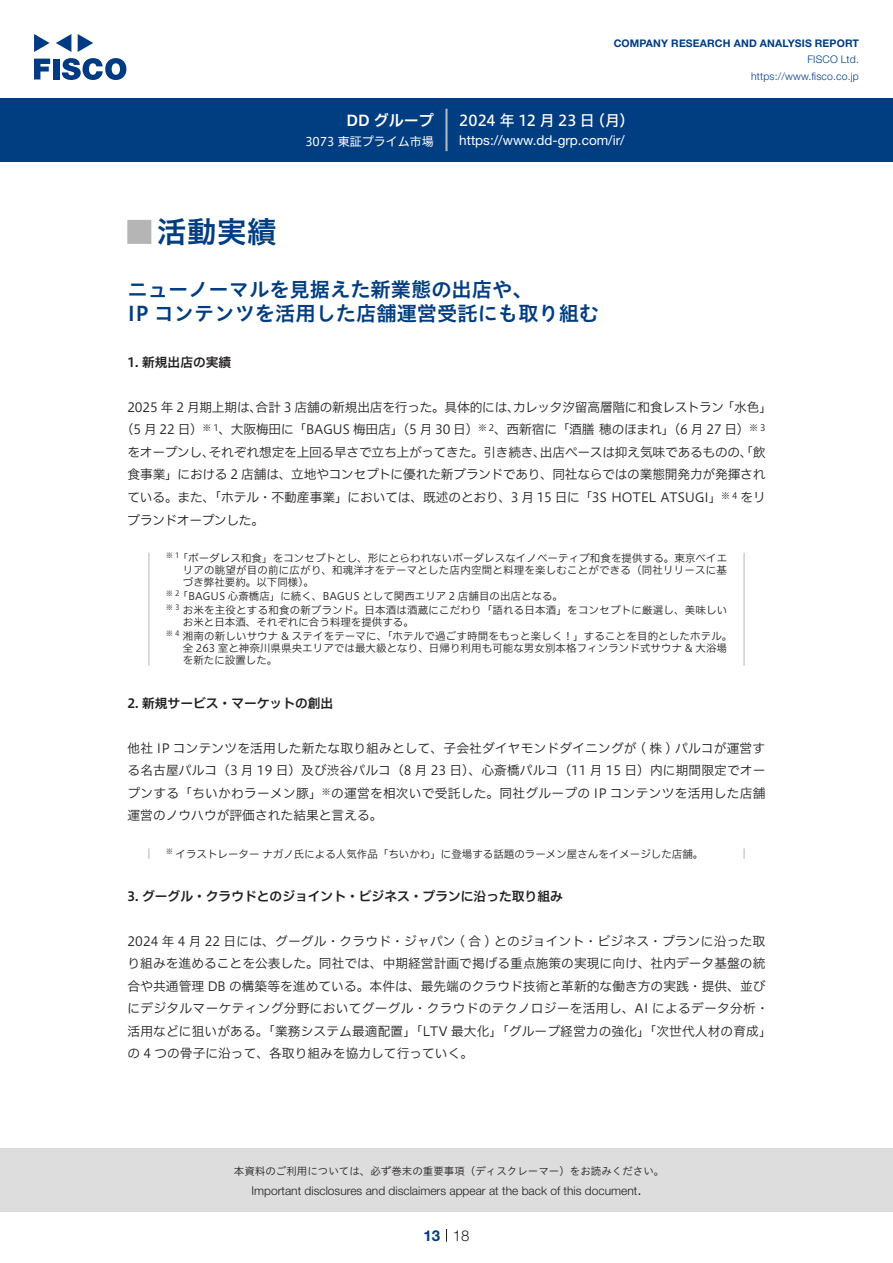
<style>
.page{position:relative;width:893px;height:1263px;background:#fff}
.page>*{position:absolute;margin:0;border:0;box-sizing:border-box;transform-origin:0 0}
.t1{font:30px "Hiragino UD Sans Std N W6";color:#003d81}
.t2{font:24px "Hiragino UD Sans Std N W6";color:#b5b5b6}
.中タイトル{font:20.25px/24px "Hiragino UD Sans Std W6";color:#003d81}
.t3{font:15px "Hiragino UD Sans F Std N W5";letter-spacing:.005em;color:#fff}
.t4{font:15px "Hiragino UD Sans F Std N W6";color:#fff}
.t5{font:300 15px "Helvetica Neue LT Std";color:#231f20}
.t6{font:700 15px "Helvetica Neue LT Std";color:#003d81}
.t7{font:13.5px "Helvetica Neue LT Std";color:#fff}
.本文{font:12.75px/22.5px "Hiragino UD Sans F Std N W3";color:#231f20;text-align:justify}
.本文-2{font:12.75px/22.5px "Hiragino UD Sans F Std N W3";letter-spacing:-.02em;color:#231f20}
.小タイトル{font:12.75px "Hiragino UD Sans F Std N W6";color:#231f20}
.t8{font:300 12px "Helvetica Neue LT Std";color:#231f20}
.t9{font:12px "Hiragino UD Sans F Std N W4";color:#fff}
.t10{font:10.5px/12px "Hiragino UD Sans F Std N W3";letter-spacing:.005em;color:#231f20}
.t11{font:10.5px "Hiragino UD Sans Std W3";color:#231f20}
.t12{font:700 10.5px "Helvetica Neue LT Std";letter-spacing:.015em;color:#003d81}
.t13{font:300 10.5px/16.5px "Helvetica Neue LT Std";letter-spacing:.015em;color:#003d81;text-align:right}
.本文-3{font:8.85px "Hiragino UD Sans F Std N W3";color:#231f20}
.t14{font:7.35px "Hiragino UD Sans F Std N W3";color:#231f20}
</style>
<div class="page">
<div style="left:0;top:1148px;width:893px;height:64px;background:#ddd"></div>
<svg style="left:34px;top:59px;width:16px;height:20px"></svg>
<div style="left:53px;top:59px;width:6px;height:20px;background:#003a83"></div>
<svg style="left:62px;top:58px;width:64px;height:22px"></svg>
<svg style="left:34px;top:34px;width:16px;height:18px"></svg>
<svg style="left:78px;top:34px;width:15px;height:18px"></svg>
<svg style="left:56px;top:34px;width:15px;height:18px"></svg>
<div style="left:0;top:98px;width:893px;height:64px;background:#003d81"></div>
<hr style="left:445px;top:109px;width:3px;height:42px;background:#b5b5b6">
<svg style="left:446px;top:1229px;width:1px;height:13px"></svg>
<hr style="left:148px;top:553px;width:2px;height:113px;background:#d3d3d3">
<hr style="left:743px;top:553px;width:2px;height:113px;background:#d3d3d3">
<svg style="left:148px;top:848px;width:2px;height:11px"></svg>
<svg style="left:743px;top:848px;width:2px;height:11px"></svg>
<p class="t4" style="left:346px;top:109px;width:89px">DD グループ</p>
<p class="t9" style="left:305px;top:132px;width:130px">3073 東証プライム市場</p>
<p class="t12" style="left:614px;top:37px;width:247px">COMPANY RESEARCH AND ANALYSIS REPORT</p>
<p class="t13" style="left:751px;top:51px;width:109px">FISCO Ltd. https://www.fisco.co j p.</p>
<p class="t3" style="left:590px;top:109px;width:46px">（月(</p>
<p class="t3" style="left:459px;top:109px;width:137px">2024 年 12 月23 日</p>
<p class="t7" style="left:459px;top:132px;width:167px">https://www.dd-grp.com /i r/</p>
<p class="t1" style="left:157px;top:209px;width:121px">活動実績</p>
<p class="t2" style="left:128px;top:213px;width:25px">█</p>
<p class="中タイトル" style="left:128px;top:276px;width:473px">ニューノーマルを見据えた新業態の出店や、<br>IP コンテンツを活用した店舗運営受託にも取り組む</p>
<p class="小タイトル" style="left:128px;top:352px;width:105px">1. 新規出店の実績</p>
<p class="本文-2" style="left:127px;top:395px;width:136px">2025 年 2 月期上期は、</p>
<p class="本文-2" style="left:256px;top:395px;width:470px">合計 3 店舗の新規出店を行った。具体的にはカレッタ汐留高層階に和食レストラン</p>
<p class="本文" style="left:507px;top:395px;width:14px">、</p>
<p class="本文" style="left:722px;top:395px;width:52px">「水色「</p>
<p class="本文-2" style="left:540px;top:418px;width:227px;text-indent:-419px">（5 月 22 日）<sup>※</sup> 、<sup>1</sup> 大阪梅田に「BAGUS 梅田店」（5 月 30 日）<sup>※</sup> 、<sup>2</sup> 西新宿に「酒膳穂のほまれ」（6 月 27 日(出店ペースは抑え気味であるものの、「飲</p>
<p class="本文-3" style="left:749px;top:421px;width:18px">※3</p>
<p class="本文" style="left:127px;top:440px;width:89px">をオープンし、</p>
<p class="本文-2" style="left:127px;top:463px;width:639px">食事業」における 2 店舗は、立地やコンセプトに優れた新ブランドであり、同社ならではの業態開発力が発揮され</p>
<p class="本文" style="left:741px;top:485px;width:27px">をリ</p>
<p class="本文-2" style="left:209px;top:440px;width:339px">それぞれ想定を上回る早さで立ち上がってきた。引き続き、</p>
<p class="本文-2" style="left:127px;top:485px;width:604px">ている。また、「ホテル・不動産事業」においては、既述のとおり、3 月 15 日に「 S3 HOTEL ATSUGI」<sup>※</sup>ブランドオープンした。</p>
<p class="t10" style="left:175px;top:551px;width:554px">「<sup>1</sup> ボーダレス和食」をコンセプトとし、形にとらわれないボーダレスなイノベーティブ和食を提供する。東京ベイエ</p>
<p class="本文-3" style="left:732px;top:489px;width:7px">4</p>
<p class="t14" style="left:166px;top:549px;width:9px">※</p>
<p class="t10" style="left:183px;top:563px;width:546px">リアの眺望が目の前に広がり、和魂洋才をテーマとした店内空間と料理を楽しむことができる（同社リリースに基</p>
<p class="t10" style="left:183px;top:604px;width:546px">お米を主役とする和食の新ブランド。日本酒は酒蔵にこだわり「語れる日本酒」をコンセプトに厳選し、美味しい</p>
<p class="t10" style="left:183px;top:575px;width:133px">づき弊社要約。以下同様）。</p>
<p class="t14" style="left:166px;top:588px;width:9px">※</p>
<p class="t10" style="left:175px;top:590px;width:389px">「<sup>2</sup> BAGUS 心斎橋店」に続く、BAGUS として関西エリア 2 店舗目の出店となる。</p>
<p class="t14" style="left:166px;top:602px;width:15px">※3</p>
<p class="t10" style="left:183px;top:616px;width:232px">お米と日本酒、それぞれに合う料理を提供する。</p>
<p class="t10" style="left:183px;top:642px;width:546px">全 263 室と神奈川県県央エリアでは最大級となり、日帰り利用も可能な男女別本格フィンランド式サウナ &amp; 大浴場を新たに設置した。</p>
<p class="小タイトル" style="left:128px;top:693px;width:207px">2. 新規サービス・マーケットの創出</p>
<p class="本文" style="left:128px;top:736px;width:639px">他社 IP コンテンツを活用した新たな取り組みとして、子会社ダイヤモンドダイニングが ( 株 ) パルコが運営する名古屋パルコ（3 月 19 日）及び渋谷パルコ（8 月 23 日）、心斎橋パルコ（11 月 15 日）内に期間限定でオープンする「ちいかわラーメン豚」<sup>※</sup>の運営を相次いで受託した。同社グループの IP コンテンツを活用した店舗運営のノウハウが評価された結果と言える。</p>
<p class="t10" style="left:176px;top:847px;width:529px">イラストレーターナガノ氏による人気作品「ちいかわ」に登場する話題のラーメン屋さんをイメージした店舗。</p>
<p class="t14" style="left:166px;top:628px;width:15px">※4</p>
<p class="t10" style="left:183px;top:630px;width:551px">湘南の新しいサウナ &amp; ステイをテーマに、「ホテルで過ごす時間をもっと楽しく！」することを目的としたホテル。</p>
<p class="t14" style="left:166px;top:845px;width:9px">※</p>
<p class="小タイトル" style="left:128px;top:886px;width:437px">3. グーグル・クラウドとのジョイント・ビジネス・プランに沿った取り組み</p>
<p class="本文" style="left:128px;top:929px;width:646px;text-align:left">2024 年 4 月 22 日には、グーグル・クラウド・ジャパン ( 合 ) とのジョイント・ビジネス・プランに沿った取り組みを進めることを公表した。同社では、中期経営計画で掲げる重点施策の実現に向け、社内データ基盤の統合や共通管理 DB の構築等を進めている。本件は、最先端のクラウド技術と革新的な働き方の実践・提供、並びにデジタルマーケティング分野においてグーグル・クラウドのテクノロジーを活用し、AI によるデータ分析・活用などに狙いがある。「業務システム最適配置」「LTV 最大化」「グループ経営力の強化」「次世代人材の育成「の 4 つの骨子に沿って、各取り組みを協力して行っていく。</p>
<p class="t11" style="left:234px;top:1163px;width:432px">本資料のご利用については、必ず巻末の重要事項（ディスクレーマー）をお読みください。</p>
<p class="t5" style="left:637px;top:1180px;width:6px">.</p>
<p class="t8" style="left:251px;top:1183px;width:387px">Important disclosures and disclaimers appear at the back of this document</p>
<p class="t6" style="left:423px;top:1226px;width:18px">13</p>
<p class="t5" style="left:453px;top:1226px;width:18px">18</p>
</div>
